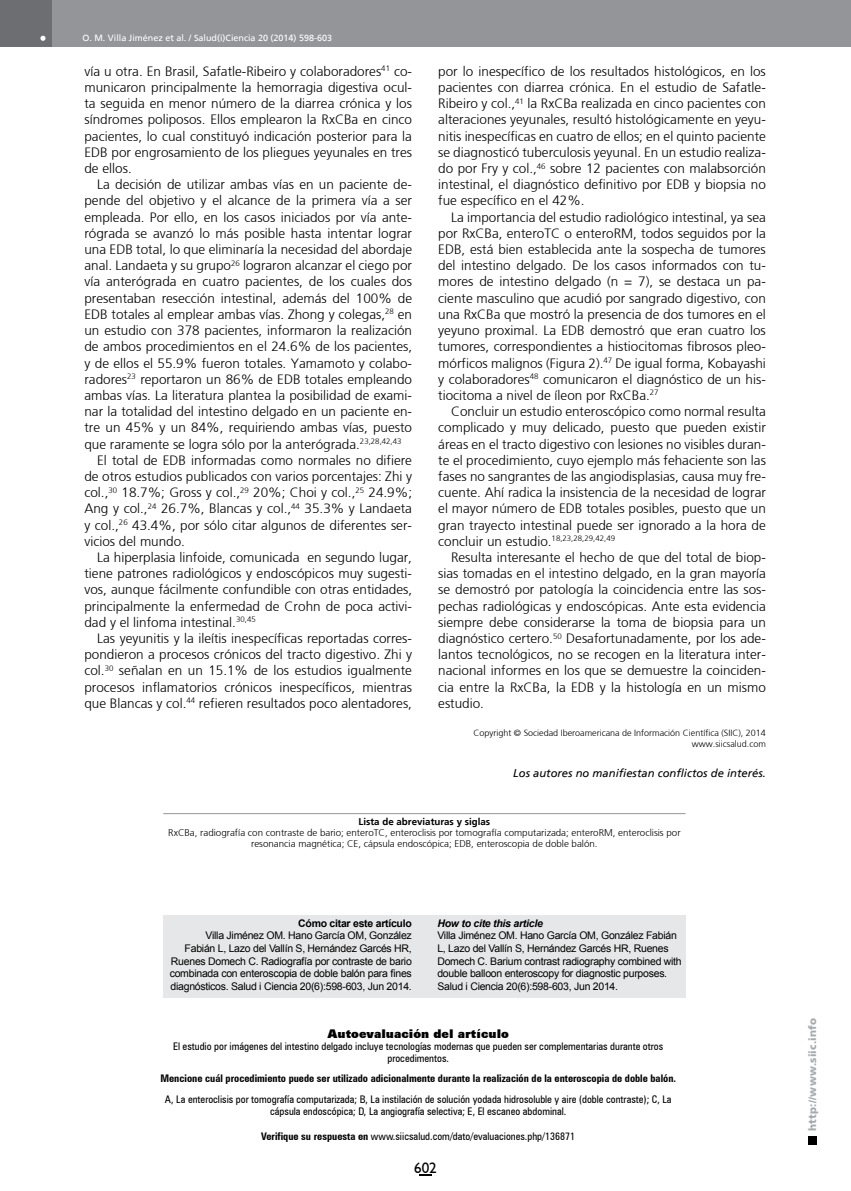
<style>
.page{position:relative;width:851px;height:1191px;background:#fff}
.page>*{position:absolute;margin:0;border:0;box-sizing:border-box;transform-origin:0 0}
.t1{font:15px "Humanist 521 BT";color:#000}
.t2{font:300 13.5px/16.2px "Frutiger";color:#000;text-align:justify}
.t3{font:900 12px "Zurich BT";color:#000}
.t4{font:italic 11.25px "Frutiger";color:#000}
.t5{font:10.5px/12.6px "Arial";letter-spacing:-.025em;color:#000;text-align:right}
.t6{font:condensed 10.5px/12px "Zurich BT";color:#000;text-align:center}
.t7{font:700 condensed 10.5px "Zurich BT";color:#000}
.t8{font:700 10.5px "Arial";letter-spacing:-.025em;color:#000}
.t9{font:900 10.5px "Frutiger";letter-spacing:.015em;color:#a7a9ac}
.t10{font:italic 700 10.5px "Arial";letter-spacing:-.025em;color:#000}
.t11{font:300 9.75px/11.2px "Frutiger";color:#000;text-align:center}
.t12{font:700 9.75px "Frutiger";color:#000}
.t13{font:300 9px/11.7px "Frutiger";color:#000;text-align:right}
.t14{font:9px "Frutiger";color:#fff}
.s1{font-weight:700}
</style>
<div class="page">
<div style="left:808px;top:1135px;width:8px;height:9px;background:#000"></div>
<div style="left:38px;top:0;width:812px;height:47px;background:#939598"></div>
<div style="left:0;top:0;width:51px;height:47px;background:#6d6e71"></div>
<svg style="left:40px;top:36px;width:5px;height:5px"></svg>
<svg style="left:419px;top:1174px;width:12px;height:2px"></svg>
<div style="left:163px;top:915px;width:522px;height:82px;background:#e6e7e8"></div>
<hr style="left:163px;top:813px;width:522px;height:1px;background:#939598">
<p class="t14" style="left:82px;top:32px;width:251px">O. M. Villa Jiménez et al. / Salud(i)Ciencia 20 (2014) 598-603</p>
<p class="t2" style="left:84px;top:63px;width:329px">vía u otra. En Brasil, Safatle-Ribeiro y colaboradores<sup>41</sup> co&shy;municaron principalmente la hemorragia digestiva ocul&shy;ta seguida en menor número de la diarrea crónica y los síndromes poliposos. Ellos emplearon la RxCBa en cinco pacientes, lo cual constituyó indicación posterior para la EDB por engrosamiento de los pliegues yeyunales en tres de ellos.</p>
<p class="t2" style="left:97px;top:176px;width:316px">La decisión de utilizar ambas vías en un paciente de-</p>
<p class="t2" style="left:84px;top:193px;width:329px">pende del objetivo y el alcance de la primera vía a ser</p>
<p class="t2" style="left:84px;top:209px;width:329px">empleada. Por ello, en los casos iniciados por vía ante-</p>
<p class="t2" style="left:84px;top:225px;width:329px">rógrada se avanzó lo más posible hasta intentar lograr</p>
<p class="t2" style="left:84px;top:241px;width:329px">una EDB total, lo que eliminaría la necesidad del abordaje</p>
<p class="t2" style="left:84px;top:257px;width:329px">anal. Landaeta y su grupo<sup>26</sup> lograron alcanzar el ciego por</p>
<p class="t2" style="left:84px;top:274px;width:329px">vía anterógrada en cuatro pacientes, de los cuales dos</p>
<p class="t2" style="left:84px;top:290px;width:329px">presentaban resección intestinal, además del 100% de</p>
<p class="t2" style="left:84px;top:306px;width:329px">EDB totales al emplear ambas vías. Zhong y colegas,<sup>28</sup> en</p>
<p class="t2" style="left:84px;top:322px;width:329px">un estudio con 378 pacientes, informaron la realización</p>
<p class="t2" style="left:84px;top:338px;width:329px">de ambos procedimientos en el 24.6% de los pacientes,</p>
<p class="t2" style="left:84px;top:355px;width:329px">y de ellos el 55.9% fueron totales. Yamamoto y colabo-</p>
<p class="t2" style="left:84px;top:371px;width:329px">radores<sup>23</sup> reportaron un 86% de EDB totales empleando</p>
<p class="t2" style="left:84px;top:387px;width:329px">ambas vías. La literatura plantea la posibilidad de exami-</p>
<p class="t2" style="left:84px;top:403px;width:329px">nar la totalidad del intestino delgado en un paciente en-</p>
<p class="t2" style="left:84px;top:419px;width:329px">tre un 45% y un 84%, requiriendo ambas vías, puesto</p>
<p class="t2" style="left:84px;top:436px;width:318px">que raramente se logra sólo por la anterógrada.<sup>23,28,42,43</sup></p>
<p class="t2" style="left:97px;top:452px;width:316px">El total de EDB informadas como normales no difiere</p>
<p class="t2" style="left:84px;top:468px;width:329px">de otros estudios publicados con varios porcentajes: Zhi y</p>
<p class="t2" style="left:84px;top:484px;width:329px">col.,<sup>30</sup> 18.7%; Gross y col.,<sup>29</sup> 20%; Choi y col.,<sup>25</sup> 24.9%;</p>
<p class="t2" style="left:84px;top:500px;width:329px">Ang y col.,<sup>24</sup> 26.7%, Blancas y col.,<sup>44</sup> 35.3% y Landaeta</p>
<p class="t2" style="left:84px;top:517px;width:329px">y col.,<sup>26</sup> 43.4%, por sólo citar algunos de diferentes ser-</p>
<p class="t2" style="left:84px;top:533px;width:102px">vicios del mundo.</p>
<p class="t2" style="left:97px;top:549px;width:316px">La hiperplasia linfoide, comunicada en segundo lugar,</p>
<p class="t2" style="left:84px;top:565px;width:329px">tiene patrones radiológicos y endoscópicos muy sugesti-</p>
<p class="t2" style="left:84px;top:581px;width:329px">vos, aunque fácilmente confundible con otras entidades,</p>
<p class="t2" style="left:84px;top:598px;width:329px">principalmente la enfermedad de Crohn de poca activi-</p>
<p class="t2" style="left:84px;top:614px;width:173px">dad y el linfoma intestinal.<sup>30,45</sup></p>
<p class="t2" style="left:97px;top:630px;width:316px">Las yeyunitis y la ileítis inespecíficas reportadas corres-</p>
<p class="t2" style="left:84px;top:646px;width:329px">pondieron a procesos crónicos del tracto digestivo. Zhi y</p>
<p class="t2" style="left:84px;top:662px;width:329px">col.<sup>30</sup> señalan en un 15.1% de los estudios igualmente</p>
<p class="t2" style="left:84px;top:679px;width:329px">procesos inflamatorios crónicos inespecíficos, mientras</p>
<p class="t2" style="left:84px;top:695px;width:329px">que Blancas y col.<sup>44</sup> refieren resultados poco alentadores,</p>
<p class="t2" style="left:438px;top:63px;width:329px">por lo inespecífico de los resultados histológicos, en los pacientes con diarrea crónica. En el estudio de Safatle-Ribeiro y col.,<sup>41</sup> la RxCBa realizada en cinco pacientes con alteraciones yeyunales, resultó histológicamente en yeyu&shy;nitis inespecíficas en cuatro de ellos; en el quinto paciente se diagnosticó tuberculosis yeyunal. En un estudio realiza&shy;do por Fry y col.,<sup>46</sup> sobre 12 pacientes con malabsorción intestinal, el diagnóstico definitivo por EDB y biopsia no fue específico en el 42%.</p>
<p class="t2" style="left:438px;top:209px;width:329px;text-indent:13px">La importancia del estudio radiológico intestinal, ya sea por RxCBa, enteroTC o enteroRM, todos seguidos por la EDB, está bien establecida ante la sospecha de tumores del intestino delgado. De los casos informados con tu&shy;mores de intestino delgado (n = 7), se destaca un pa&shy;ciente masculino que acudió por sangrado digestivo, con una RxCBa que mostró la presencia de dos tumores en el yeyuno proximal. La EDB demostró que eran cuatro los tumores, correspondientes a histiocitomas fibrosos pleo&shy;mórficos malignos (Figura 2).<sup>47</sup> De igual forma, Kobayashi y colaboradores<sup>48</sup> comunicaron el diagnóstico de un his&shy;tiocitoma a nivel de íleon por RxCBa.<sup>27</sup></p>
<p class="t2" style="left:438px;top:403px;width:329px;text-indent:13px">Concluir un estudio enteroscópico como normal resulta complicado y muy delicado, puesto que pueden existir áreas en el tracto digestivo con lesiones no visibles duran&shy;te el procedimiento, cuyo ejemplo más fehaciente son las fases no sangrantes de las angiodisplasias, causa muy fre&shy;cuente. Ahí radica la insistencia de la necesidad de lograr el mayor número de EDB totales posibles, puesto que un gran trayecto intestinal puede ser ignorado a la hora de concluir un estudio.<sup>18,23,28,29,42,49</sup></p>
<p class="t2" style="left:438px;top:549px;width:329px;text-indent:13px">Resulta interesante el hecho de que del total de biop&shy;sias tomadas en el intestino delgado, en la gran mayoría se demostró por patología la coincidencia entre las sos&shy;pechas radiológicas y endoscópicas. Ante esta evidencia siempre debe considerarse la toma de biopsia para un diagnóstico certero.<sup>50</sup> Desafortunadamente, por los ade&shy;lantos tecnológicos, no se recogen en la literatura inter&shy;nacional informes en los que se demuestre la coinciden&shy;cia entre la RxCBa, la EDB y la histología en un mismo estudio.</p>
<p class="t13" style="left:473px;top:726px;width:294px">Copyright © Sociedad Iberoamericana de Información Científica (SIIC), 2014 www.siicsalud.com</p>
<p class="t4" style="left:513px;top:766px;width:254px">Los autores no manifiestan conflictos de interés.</p>
<p class="t12" style="left:358px;top:815px;width:133px">Lista de abreviaturas y siglas</p>
<p class="t11" style="left:168px;top:827px;width:513px">RxCBa, radiografía con contraste de bario; enteroTC, enteroclisis por tomografía computarizada; enteroRM, enteroclisis por resonancia magnética; CE, cápsula endoscópica; EDB, enteroscopia de doble balón.</p>
<p class="t8" style="left:298px;top:916px;width:115px">Cómo citar este artículo</p>
<p class="t5" style="left:170px;top:929px;width:243px">Villa Jiménez OM. Hano García OM, González<br>Fabián L, Lazo del Vallín S, Hernández Garcés HR, Ruenes Domech C. Radiografía por contraste de bario combinada con enteroscopia de doble balón para fines diagnósticos. Salud i Ciencia 20(6):598-603, Jun 2014.</p>
<p class="t10" style="left:437px;top:916px;width:107px">How to cite this article</p>
<p class="t5" style="left:437px;top:929px;width:246px;text-align:left">Villa Jiménez OM. Hano García OM, González Fabián L, Lazo del Vallín S, Hernández Garcés HR, Ruenes Domech C. Barium contrast radiography combined with double balloon enteroscopy for diagnostic purposes.<br>Salud i Ciencia 20(6):598-603, Jun 2014.</p>
<p class="t3" style="left:327px;top:1026px;width:183px">Autoevaluación del artículo</p>
<p class="t6" style="left:173px;top:1040px;width:491px">El estudio por imágenes del intestino delgado incluye tecnologías modernas que pueden ser complementarias durante otros procedimentos.</p>
<p class="t7" style="left:160px;top:1071px;width:517px">Mencione cuál procedimiento puede ser utilizado adicionalmente durante la realización de la enteroscopia de doble balón.</p>
<p class="t6" style="left:165px;top:1092px;width:508px;line-height:12.6px">A, La enteroclisis por tomografía computarizada; B, La instilación de solución yodada hidrosoluble y aire (doble contraste); C, La cápsula endoscópica; D, La angiografía selectiva; E, El escaneo abdominal.</p>
<p class="t6" style="left:261px;top:1130px;width:315px"><span class="s1">Verifique su respuesta en</span> www.siicsalud.com/dato/evaluaciones.php/136871</p>
<p class="t1" style="left:414px;top:1158px;width:24px">602</p>
<p class="t9" style="left:806px;top:1130px;width:114px;rotate:-90deg">http://www.siic.info</p>
</div>
